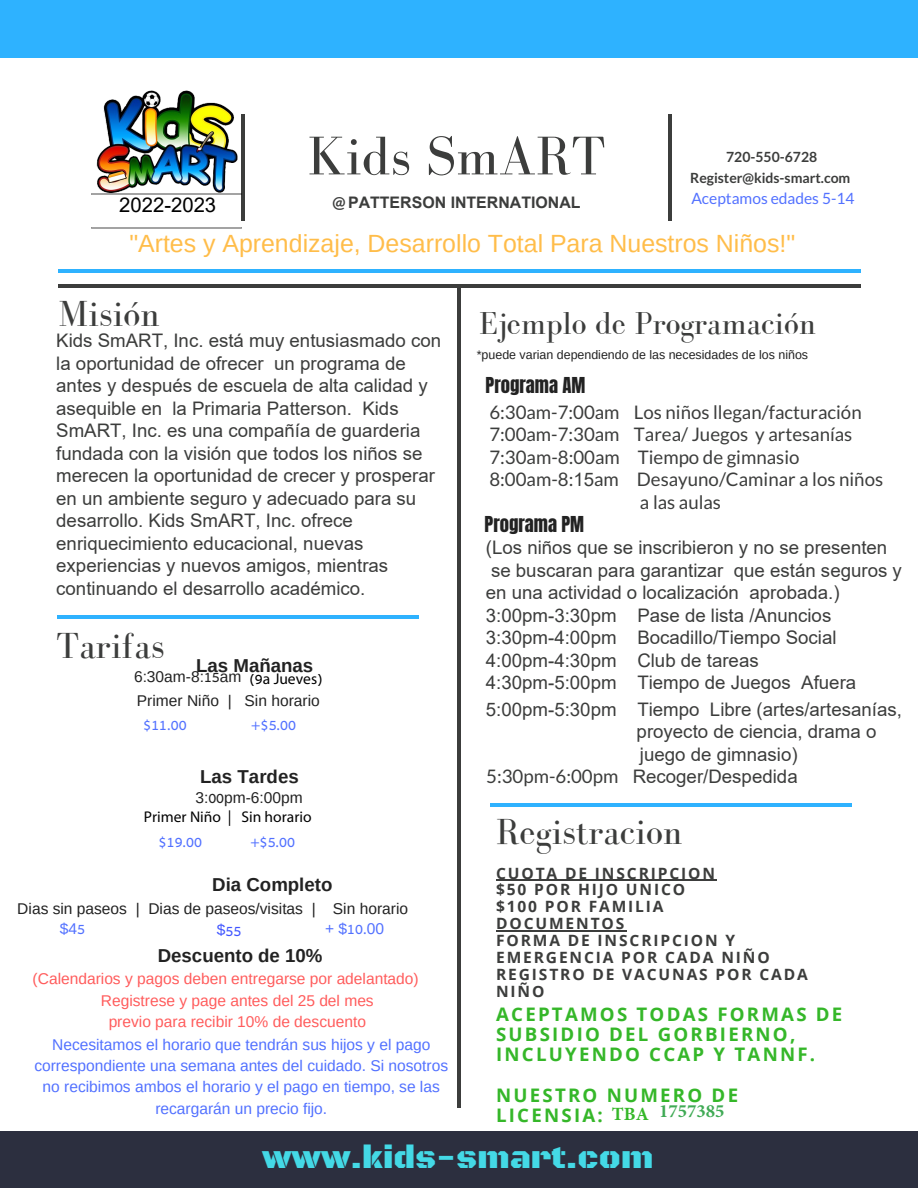
<style>
.page{position:relative;width:918px;height:1188px;background:#fff}
.page>*{position:absolute;margin:0;border:0;box-sizing:border-box;transform-origin:0 0}
.t1{font:55.95px "Bodoni FLF";color:#3c3d3c}
.t2{font:37.35px "Bodoni FLF";color:#3c3d3c}
.t3{font:32.7px "Bodoni FLF";color:#3c3d3c}
.t4{font:32.7px "Black Ops One";color:#44d9e6}
.t5{font:24.9px "Arimo";color:#ffbd4a}
.t6{font:20.25px "Arial";color:#000}
.t7{font:700 18.75px/20.2px "Open Sans";letter-spacing:.12em;color:#35b729}
.t8{font:700 18.75px "Arimo";color:#222}
.t9{font:18.75px "Anton";color:#222}
.t10{font:18.75px "Lato";color:#3c3d3c}
.t11{font:18.6px/22.5px "Arial";color:#3c3d3c}
.t12{font:18.6px/22.5px "Lato";color:#3c3d3c}
.t13{font:700 18.6px "Arimo";color:#222}
.t14{font:18.6px "Anton";color:#222}
.t15{font:700 18.6px "Open Sans";letter-spacing:.12em;color:#35b729}
.t16{font:700 18.6px "Minion Pro";color:#40aa55}
.t17{font:700 18.6px "Minion Pro";color:#35b729}
.t18{font:700 15.9px "Arial";color:#3c3d3c}
.t19{font:15.6px/21.3px "Arimo";color:#5271ff;text-align:center}
.t20{font:700 15.6px/16.8px "Open Sans";letter-spacing:.12em;color:#3c3d3c}
.t21{font:15.6px "Arimo";color:#ff5c5c}
.t22{font:15.6px/20.1px "Arimo";color:#222}
.t23{font:15.6px "Myriad Hebrew";color:#5271ff}
.t24{font:15.6px "Myriad Hebrew";color:#000}
.t25{font:15.6px "Lato";color:#5271ff}
.t26{font:15.6px "Myriad Hebrew";color:#4055ff}
.t27{font:700 13.95px/20.2px "Lato";color:#3c3d3c;text-align:center}
.t28{font:12.45px "Arimo";color:#222}
.s1{font-family:"Lato"}
.s2{font-family:"Myriad Hebrew"}
.s3{font-family:"Myriad Hebrew";color:#000}
.s4{color:#5271ff}
.s5{font-family:"Myriad Hebrew";color:#5271ff}
.s6{font-family:"Arimo"}
.s7{font-family:"Arial"}
</style>
<div class="page">
<hr style="left:668px;top:114px;width:4px;height:106px;background:#3c3d3c">
<hr style="left:457px;top:288px;width:4px;height:820px;background:#3c3d3c">
<div style="left:0;top:0;width:918px;height:57px;background:#2eb2ff"></div>
<div style="left:0;top:1132px;width:918px;height:56px;background:#2c2f3f"></div>
<hr style="left:59px;top:269px;width:802px;height:3px;background:#2eb2ff">
<hr style="left:57px;top:615px;width:361px;height:4px;background:#2eb2ff">
<hr style="left:491px;top:803px;width:361px;height:4px;background:#2eb2ff">
<hr style="left:59px;top:285px;width:802px;height:3px;background:#3c3d3c">
<svg style="left:496px;top:880px;width:221px;height:1px"></svg>
<svg style="left:496px;top:930px;width:130px;height:1px"></svg>
<img style="left:91px;top:90px;width:154px;height:130px">
<svg style="left:91px;top:194px;width:151px;height:1px"></svg>
<svg style="left:91px;top:227px;width:151px;height:1px"></svg>
<h1 class="t1" style="left:308px;top:126px;width:300px">Kids SmART</h1>
<p class="t18" style="left:333px;top:192px;width:250px"><span class="s1">@</span> PATTERSON INTERNATIONAL</p>
<p class="t27" style="left:690px;top:147px;width:162px">720-550-6728<br>Register@kids-smart.com</p>
<p class="t6" style="left:119px;top:191px;width:99px">2022-2023</p>
<p class="t25" style="left:691px;top:188px;width:165px">Aceptamos edades 5-14</p>
<h3 class="t5" style="left:129px;top:229px;width:667px">"Artes y Aprendizaje, Desarrollo Total Para Nuestros Niños!"</h3>
<h2 class="t2" style="left:58px;top:294px;width:103px">Misión</h2>
<p class="t11" style="left:56px;top:330px;width:386px">Kids SmART, Inc. está muy entusiasmado con la oportunidad de ofrecer un programa de antes y después de escuela de alta calidad y asequible en la Primaria Patterson. Kids SmART, Inc. es una compañía de guarderia fundada con la visión que todos los niños se merecen la oportunidad de crecer y prosperar en un ambiente seguro y adecuado para su desarrollo. Kids SmART, Inc. ofrece enriquecimiento educacional, nuevas experiencias y nuevos amigos, mientras continuando el desarrollo académico.</p>
<p class="t8" style="left:56px;top:655px;width:259px"><sup>Tarifas</sup> Las Mañanas</p>
<p class="t22" style="left:134px;top:665px;width:190px;line-height:23.5px">6:30am-8:<span class="s2">15</span>am <span class="s3">(9a Jueves)<br></span>Primer Niño | Sin horario</p>
<p class="t23" style="left:143px;top:717px;width:45px">$11.00</p>
<p class="t23" style="left:251px;top:717px;width:46px">+$5.00</p>
<p class="t13" style="left:200px;top:766px;width:100px">Las Tardes</p>
<p class="t22" style="left:195px;top:788px;width:109px">3:<span class="s2">00</span>pm-6:00pm</p>
<p class="t24" style="left:144px;top:808px;width:169px">Primer Niño | Sin horario</p>
<p class="t23" style="left:159px;top:833px;width:45px">$19.00</p>
<p class="t23" style="left:250px;top:833px;width:46px">+$5.00</p>
<p class="t13" style="left:212px;top:874px;width:122px">Dia Completo</p>
<p class="t22" style="left:60px;top:898px;width:350px;text-indent:-42px">Dias sin paseos | Dias de paseos/visitas | Sin horario <span class="s4">$4</span><span class="s5">5</span></p>
<p class="t26" style="left:217px;top:922px;width:26px"><span class="s6">$</span>55</p>
<p class="t19" style="left:325px;top:918px;width:60px">+ $<span class="s2">10.</span>00</p>
<p class="t8" style="left:158px;top:945px;width:166px">Descuento de 10%</p>
<p class="t21" style="left:33px;top:970px;width:388px">(Calendarios y pagos deben entregarse por adelantado)</p>
<p class="t21" style="left:101px;top:992px;width:274px">Registrese y page antes del 25 del mes</p>
<p class="t21" style="left:109px;top:1013px;width:259px">previo para recibir 10% de descuento</p>
<p class="t19" style="left:34px;top:1034px;width:415px">Necesitamos el horario que tendrán sus hijos y el pago correspondiente una semana antes del cuidado. Si nosotros no recibimos ambos el horario y el pago en tiempo, se las recargarán un precio fijo.</p>
<h3 class="t3" style="left:479px;top:306px;width:338px">Ejemplo de Programación</h3>
<p class="t28" style="left:477px;top:348px;width:333px">*puede varian dependiendo de las necesidades de los niños</p>
<p class="t14" style="left:486px;top:371px;width:101px">Programa AM</p>
<p class="t12" style="left:489px;top:400px;width:395px">6:30am-7:00am Los niños llegan/facturación 7:00am-7:30am Tarea/ Juegos y artesanías 7:30am-8:00am Tiempo de gimnasio 8:00am-8:<span class="s7">15</span>am Desayuno/Caminar a los niños</p>
<p class="t9" style="left:485px;top:511px;width:101px">Programa PM</p>
<p class="t10" style="left:640px;top:490px;width:83px">a las aulas</p>
<p class="t11" style="left:486px;top:537px;width:418px">(Los niños que se inscribieron y no se presenten se buscaran para garantizar que están seguros y en una actividad o localización aprobada.)<br>3:00pm-3:30pm Pase de lista /Anuncios 3:30pm-4:00pm Bocadillo/Tiempo Social 4:00pm-4:30pm Club de tareas<br>4:30pm-5:00pm Tiempo de Juegos Afuera</p>
<p class="t11" style="left:486px;top:698px;width:418px">5:00pm-5:30pm Tiempo Libre (artes/artesanías,</p>
<p class="t11" style="left:637px;top:720px;width:241px">proyecto de ciencia, drama o</p>
<p class="t11" style="left:640px;top:743px;width:159px">juego de gimnasio)</p>
<p class="t11" style="left:486px;top:765px;width:313px"><span class="s1">5:30pm-6:00pm</span> Recoger/Despedida</p>
<h2 class="t2" style="left:496px;top:811px;width:188px">Registracion</h2>
<p class="t20" style="left:496px;top:864px;width:313px">CUOTA DE INSCRIPCION<br>$50 POR HIJO UNICO<br>$100 POR FAMILIA<br>DOCUMENTOS<br>FORMA DE INSCRIPCION Y<br>EMERGENCIA POR CADA NIÑO<br>REGISTRO DE VACUNAS POR CADA<br>NIÑO</p>
<p class="t7" style="left:496px;top:1003px;width:348px">ACEPTAMOS TODAS FORMAS DE<br>SUBSIDIO DEL GORBIERNO,<br>INCLUYENDO CCAP Y TANNF.</p>
<p class="t7" style="left:496px;top:1084px;width:244px">NUESTRO NUMERO DE</p>
<p class="t15" style="left:496px;top:1102px;width:108px">LICENSIA:</p>
<p class="t16" style="left:659px;top:1098px;width:67px">1757385</p>
<p class="t17" style="left:612px;top:1101px;width:39px">TBA</p>
<h3 class="t4" style="left:262px;top:1138px;width:393px">www.kids-smart.com</h3>
</div>
